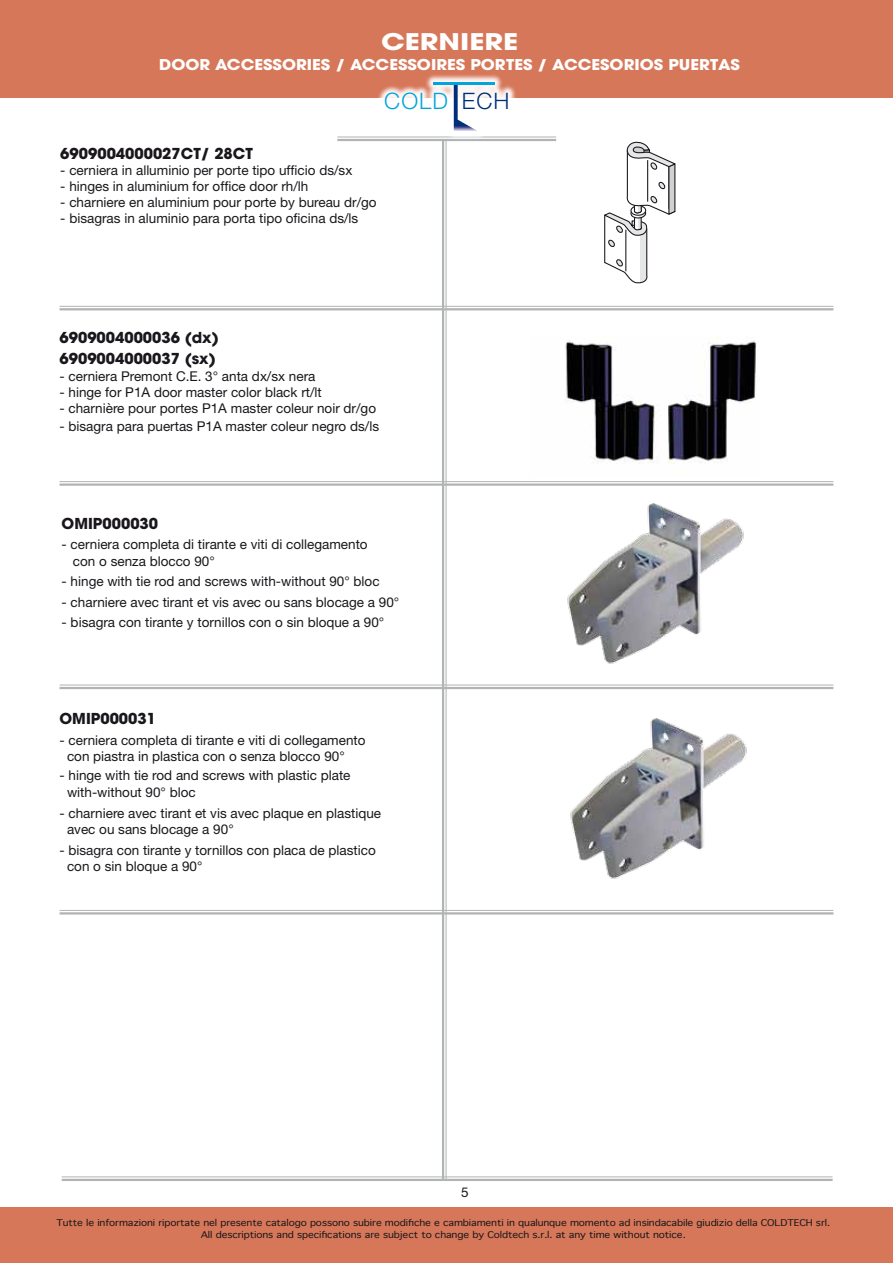
<style>
.page{position:relative;width:893px;height:1263px;background:#fff}
.page>*{position:absolute;margin:0;border:0;box-sizing:border-box;transform-origin:0 0}
.t1{font:700 22.8px "Avant Garde";color:#fff;scale:1.25 1}
.t2{font:300 22.65px "Helvetica Neue";letter-spacing:.05em;color:#00a5db}
.t3{font:700 15px/21.6px "Avant Garde";color:#1a171c}
.t4{font:700 14.85px "Avant Garde";color:#fff;scale:1.11 1}
.t5{font:13.5px/16.5px "Helvetica Neue";color:#1a171c}
.t6{font:8.85px/12px "Geneva";letter-spacing:-.01em;color:#1a171c;text-align:center;scale:1.13 1}
.s1{color:#002f79}
</style>
<div class="page">
<hr style="left:62px;top:1176px;width:771px;height:1px;background:#b1b3b4">
<hr style="left:62px;top:1179px;width:771px;height:2px;background:#b1b3b4">
<hr style="left:446px;top:139px;width:1px;height:1041px;background:#b1b3b4">
<hr style="left:442px;top:139px;width:2px;height:1041px;background:#b1b3b4">
<hr style="left:60px;top:306px;width:773px;height:1px;background:#b1b3b4">
<hr style="left:60px;top:308px;width:773px;height:2px;background:#b1b3b4">
<hr style="left:60px;top:481px;width:773px;height:1px;background:#b1b3b4">
<hr style="left:60px;top:483px;width:773px;height:3px;background:#b1b3b4">
<hr style="left:60px;top:685px;width:773px;height:1px;background:#b1b3b4">
<hr style="left:60px;top:687px;width:773px;height:2px;background:#b1b3b4">
<hr style="left:60px;top:910px;width:773px;height:1px;background:#b1b3b4">
<hr style="left:60px;top:912px;width:773px;height:2px;background:#b1b3b4">
<div style="left:0;top:1208px;width:893px;height:55px;background:#d77759"></div>
<div style="left:0;top:0;width:893px;height:98px;background:#d77759"></div>
<img style="left:548px;top:483px;width:216px;height:207px">
<img style="left:551px;top:718px;width:216px;height:197px">
<img style="left:565px;top:337px;width:191px;height:127px">
<svg style="left:604px;top:141px;width:72px;height:143px"></svg>
<hr style="left:647px;top:160px;width:1px;height:42px;background:#1a171c">
<hr style="left:625px;top:230px;width:1px;height:41px;background:#1a171c">
<hr style="left:337px;top:137px;width:219px;height:1px;background:#b1b3b4">
<hr style="left:337px;top:139px;width:219px;height:2px;background:#b1b3b4">
<div style="left:377px;top:74px;width:139px;height:66px;background:#fff;opacity:.95"></div>
<svg style="left:436px;top:84px;width:43px;height:48px"></svg>
<hr style="left:433px;top:82px;width:61px;height:2px;background:#00a5db">
<h1 class="t1" style="left:381px;top:27px;width:111px">CERNIERE</h1>
<p class="t4" style="left:159px;top:55px;width:525px">DOOR ACCESSORIES / ACCESSOIRES PORTES / ACCESORIOS PUERTAS</p>
<h2 class="t2" style="left:384px;top:87px;width:127px">COLD <span class="s1">ECH</span></h2>
<p class="t3" style="left:60px;top:142px;width:194px">6909004000027CT/ 28CT</p>
<p class="t5" style="left:60px;top:162px;width:294px">- cerniera in alluminio per porte tipo ufficio ds/sx</p>
<p class="t5" style="left:60px;top:178px;width:250px">- hinges in aluminium for office door rh/lh</p>
<p class="t5" style="left:60px;top:194px;width:318px">- charniere en aluminium pour porte by bureau dr/go</p>
<p class="t5" style="left:60px;top:210px;width:300px">- bisagras in aluminio para porta tipo oficina ds/ls</p>
<p class="t3" style="left:60px;top:326px;width:161px">6909004000036 (dx)<br>6909004000037 (sx)</p>
<p class="t5" style="left:60px;top:367px;width:257px">- cerniera Premont C.E. 3° anta dx/sx nera</p>
<p class="t5" style="left:60px;top:383px;width:264px">- hinge for P1A door master color black rt/lt</p>
<p class="t5" style="left:60px;top:400px;width:318px">- charnière pour portes P1A master coleur noir dr/go</p>
<p class="t5" style="left:60px;top:418px;width:321px">- bisagra para puertas P1A master coleur negro ds/ls</p>
<p class="t3" style="left:62px;top:513px;width:98px">OMIP000030</p>
<p class="t5" style="left:73px;top:536px;width:296px;text-indent:-11px">- cerniera completa di tirante e viti di collegamento con o senza blocco 90°</p>
<p class="t5" style="left:62px;top:573px;width:319px">- hinge with tie rod and screws with-without 90° bloc</p>
<p class="t5" style="left:62px;top:593px;width:339px">- charniere avec tirant et vis avec ou sans blocage a 90°</p>
<p class="t5" style="left:62px;top:614px;width:324px">- bisagra con tirante y tornillos con o sin bloque a 90°</p>
<p class="t3" style="left:60px;top:708px;width:98px">OMIP000031</p>
<p class="t5" style="left:67px;top:731px;width:300px;text-indent:-8px">- cerniera completa di tirante e viti di collegamento con piastra in plastica con o senza blocco 90°</p>
<p class="t5" style="left:67px;top:767px;width:285px;text-indent:-8px">- hinge with tie rod and screws with plastic plate with-without 90° bloc</p>
<p class="t5" style="left:67px;top:804px;width:316px;text-indent:-8px">- charniere avec tirant et vis avec plaque en plastique avec ou sans blocage a 90°</p>
<p class="t5" style="left:67px;top:841px;width:310px;text-indent:-8px">- bisagra con tirante y tornillos con placa de plastico con o sin bloque a 90°</p>
<p class="t5" style="left:461px;top:1184px;width:9px">5</p>
<p class="t6" style="left:56px;top:1216px;width:686px">Tutte le informazioni riportate nel presente catalogo possono subire modifiche e cambiamenti in qualunque momento ad insindacabile giudizio della COLDTECH srl.<br>All descriptions and specifications are subject to change by Coldtech s.r.l. at any time without notice.</p>
</div>
